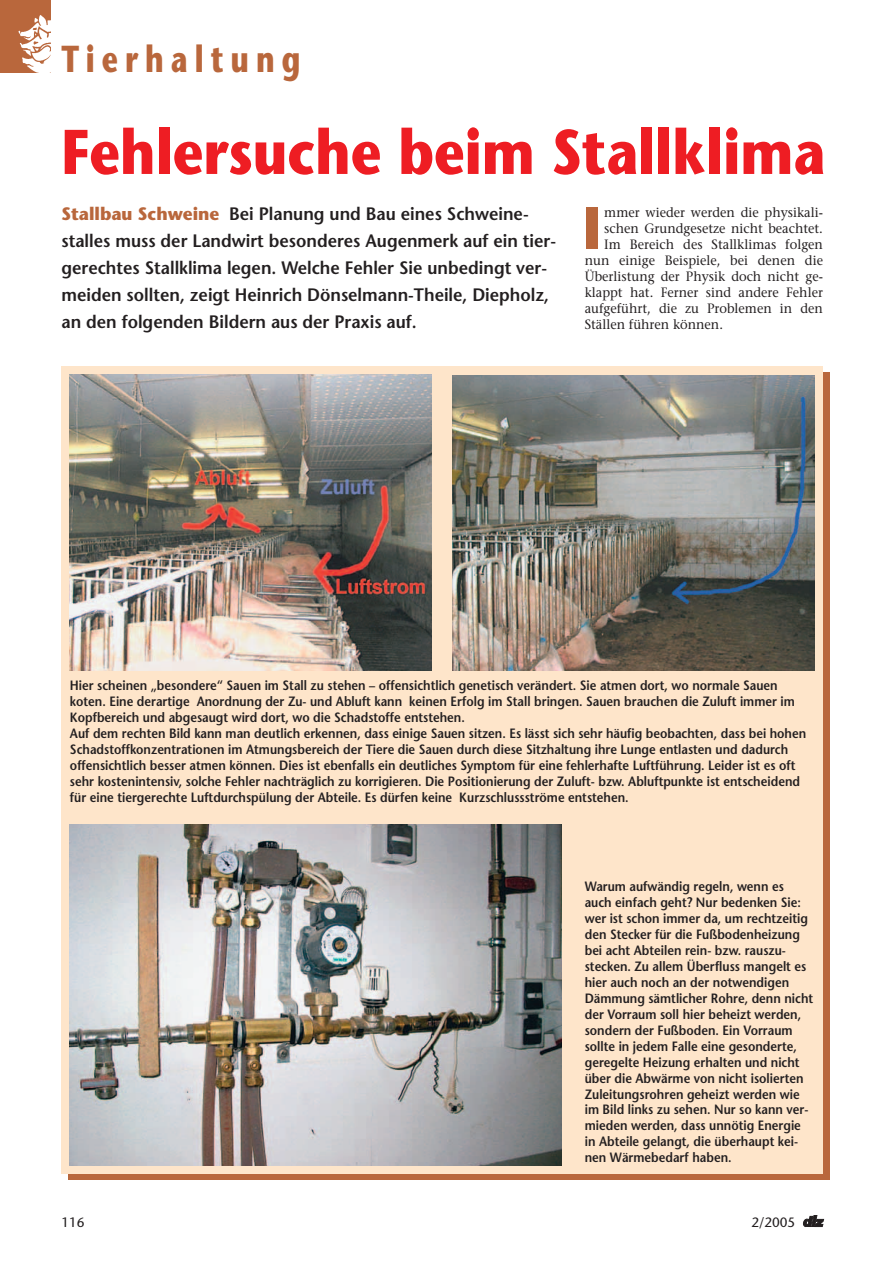
<style>
.page{position:relative;width:893px;height:1263px;background:#fff}
.page>*{position:absolute;margin:0;border:0;box-sizing:border-box;transform-origin:0 0}
.t1{font:700 63px "Stone Sans";color:#ee1d23;scale:.85 1}
.t2{font:700 58.95px "Stone Sans";color:#b9673c;scale:.95 1}
.t3{font:700 37.5px "Stone Sans";letter-spacing:.25em;color:#b9673c;scale:.75 1}
.t4{font:600 18px/27px "Stone Sans";color:#231f20;scale:.95 1}
.t5{font:600 13.5px/15.9px "Stone Sans";color:#231f20;scale:.9 1}
.t6{font:13.5px "Stone Serif";color:#231f20;scale:.95 1}
.t7{font:13.5px "Stone Sans";color:#231f20}
.s1{font-weight:700;color:#b9673c}
</style>
<div class="page">
<div style="left:0;top:0;width:51px;height:72px;background:#b9673c"></div>
<img style="left:19px;top:15px;width:32px;height:57px">
<svg style="left:803px;top:1215px;width:21px;height:12px"></svg>
<div style="left:61px;top:366px;width:762px;height:808px;background:#fee5ca"></div>
<img style="left:70px;top:374px;width:361px;height:297px">
<img style="left:453px;top:376px;width:361px;height:295px">
<img style="left:70px;top:825px;width:491px;height:340px">
<h3 class="t3" style="left:61px;top:45px;width:320px">Tierhaltung</h3>
<h1 class="t1" style="left:61px;top:128px;width:899px">Fehlersuche beim Stallklima</h1>
<p class="t4" style="left:61px;top:203px;width:522px"><span class="s1">Stallbau Schweine</span> Bei Planung und Bau eines Schweine&shy;stalles muss der Landwirt besonderes Augenmerk auf ein tier&shy;gerechtes Stallklima legen. Welche Fehler Sie unbedingt ver&shy;meiden sollten, zeigt Heinrich Dönselmann-Theile, Diepholz, an den folgenden Bildern aus der Praxis auf.</p>
<h2 class="t2" style="left:582px;top:205px;width:21px">I</h2>
<p class="t6" style="left:604px;top:207px;width:232px">mmer wieder werden die physikali-</p>
<p class="t6" style="left:604px;top:223px;width:232px">schen Grundgesetze nicht beachtet.</p>
<p class="t6" style="left:604px;top:239px;width:232px">Im Bereich des Stallklimas folgen</p>
<p class="t6" style="left:584px;top:255px;width:252px">nun einige Beispiele, bei denen die</p>
<p class="t6" style="left:584px;top:271px;width:252px">Überlistung der Physik doch nicht ge-</p>
<p class="t6" style="left:584px;top:287px;width:252px">klappt hat. Ferner sind andere Fehler</p>
<p class="t6" style="left:584px;top:303px;width:252px">aufgeführt, die zu Problemen in den</p>
<p class="t6" style="left:584px;top:319px;width:147px">Ställen führen können.</p>
<p class="t5" style="left:70px;top:679px;width:819px">Hier scheinen „besondere“ Sauen im Stall zu stehen – offensichtlich genetisch verändert. Sie atmen dort, wo normale Sauen koten. Eine derartige Anordnung der Zu- und Abluft kann keinen Erfolg im Stall bringen. Sauen brauchen die Zuluft immer im Kopfbereich und abgesaugt wird dort, wo die Schadstoffe entstehen.<br>Auf dem rechten Bild kann man deutlich erkennen, dass einige Sauen sitzen. Es lässt sich sehr häufig beobachten, dass bei hohen Schadstoffkonzentrationen im Atmungsbereich der Tiere die Sauen durch diese Sitzhaltung ihre Lunge entlasten und dadurch offensichtlich besser atmen können. Dies ist ebenfalls ein deutliches Symptom für eine fehlerhafte Luftführung. Leider ist es oft sehr kostenintensiv, solche Fehler nachträglich zu korrigieren. Die Positionierung der Zuluft- bzw. Abluftpunkte ist entscheidend für eine tiergerechte Luftdurchspülung der Abteile. Es dürfen keine Kurzschlussströme entstehen.</p>
<p class="t5" style="left:584px;top:880px;width:255px">Warum aufwändig regeln, wenn es auch einfach geht? Nur bedenken Sie: wer ist schon immer da, um rechtzeitig den Stecker für die Fußbodenheizung bei acht Abteilen rein- bzw. rauszu&shy;stecken. Zu allem Überfluss mangelt es hier auch noch an der notwendigen Dämmung sämtlicher Rohre, denn nicht der Vorraum soll hier beheizt werden, sondern der Fußboden. Ein Vorraum sollte in jedem Falle eine gesonderte, geregelte Heizung erhalten und nicht über die Abwärme von nicht isolierten Zuleitungsrohren geheizt werden wie im Bild links zu sehen. Nur so kann ver&shy;mieden werden, dass unnötig Energie in Abteile gelangt, die überhaupt kei&shy;nen Wärmebedarf haben.</p>
<p class="t7" style="left:61px;top:1217px;width:25px">116</p>
<p class="t7" style="left:751px;top:1217px;width:45px">2/2005</p>
</div>
